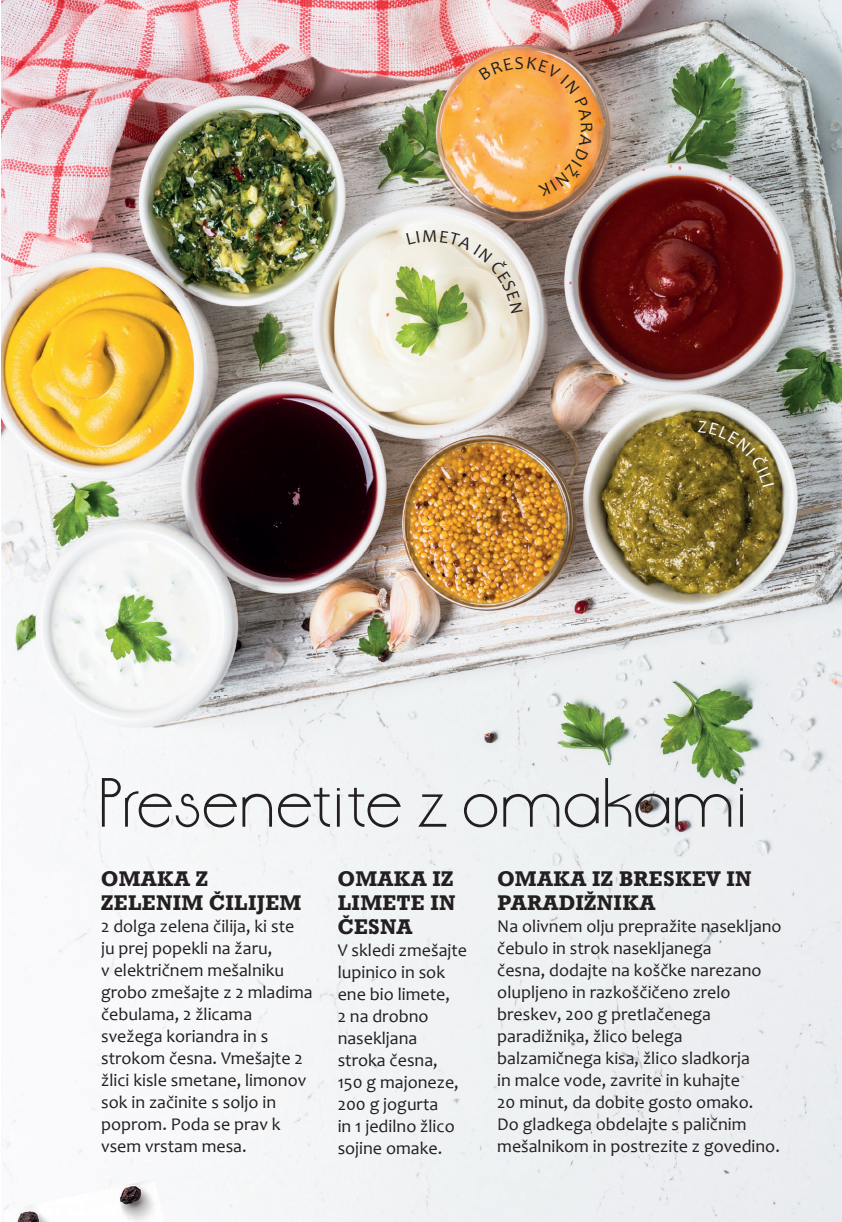
<style>
.page{position:relative;width:842px;height:1222px;background:#fff}
.page>*{position:absolute;margin:0;border:0;box-sizing:border-box;transform-origin:0 0}
.t1{font:61.8px "Anson Normal";letter-spacing:-.02em;color:#231f20}
.t2{font:500 22px/24px "Roctus TOT";letter-spacing:.015em;color:#231f20}
.t3{font:18px/22px "Candara";color:#231f20}
</style>
<div class="page">
<img style="left:1px;top:0;width:841px;height:1222px">
<img style="left:1px;top:1179px;width:167px;height:43px">
<svg style="left:479px;top:57px;width:114px;height:139px"></svg>
<svg style="left:698px;top:420px;width:76px;height:67px"></svg>
<svg style="left:406px;top:230px;width:117px;height:83px"></svg>
<h1 class="t1" style="left:98px;top:775px;width:653px">Presenetite z omakami</h1>
<p class="t2" style="left:101px;top:866px;width:202px">OMAKA Z<br>ZELENIM ČILIJEM</p>
<p class="t3" style="left:101px;top:915px;width:213px">2 dolga zelena čilija, ki ste<br>ju prej popekli na žaru,<br>v električnem mešalniku grobo zmešajte z 2 mladima čebulama, 2 žlicama svežega koriandra in s strokom česna. Vmešajte 2 žlici kisle smetane, limonov sok in začinite s soljo in poprom. Poda se prav k vsem vrstam mesa.</p>
<p class="t2" style="left:338px;top:866px;width:119px;text-align:justify">OMAKA IZ LIMETE IN ČESNA</p>
<p class="t3" style="left:338px;top:939px;width:131px">V skledi zmešajte lupinico in sok ene bio limete,<br>2 na drobno nasekljana stroka česna,<br>150 g majoneze,<br>200 g jogurta<br>in 1 jedilno žlico sojine omake.</p>
<p class="t2" style="left:497px;top:866px;width:256px">OMAKA IZ BRESKEV IN<br>PARADIŽNIKA</p>
<p class="t3" style="left:497px;top:915px;width:286px">Na olivnem olju prepražite nasekljano čebulo in strok nasekljanega<br>česna, dodajte na koščke narezano olupljeno in razkoščičeno zrelo breskev, 200 g pretlačenega paradižnika, žlico belega balzamičnega kisa, žlico sladkorja<br>in malce vode, zavrite in kuhajte<br>20 minut, da dobite gosto omako.<br>Do gladkega obdelajte s paličnim mešalnikom in postrezite z govedino.</p>
</div>
